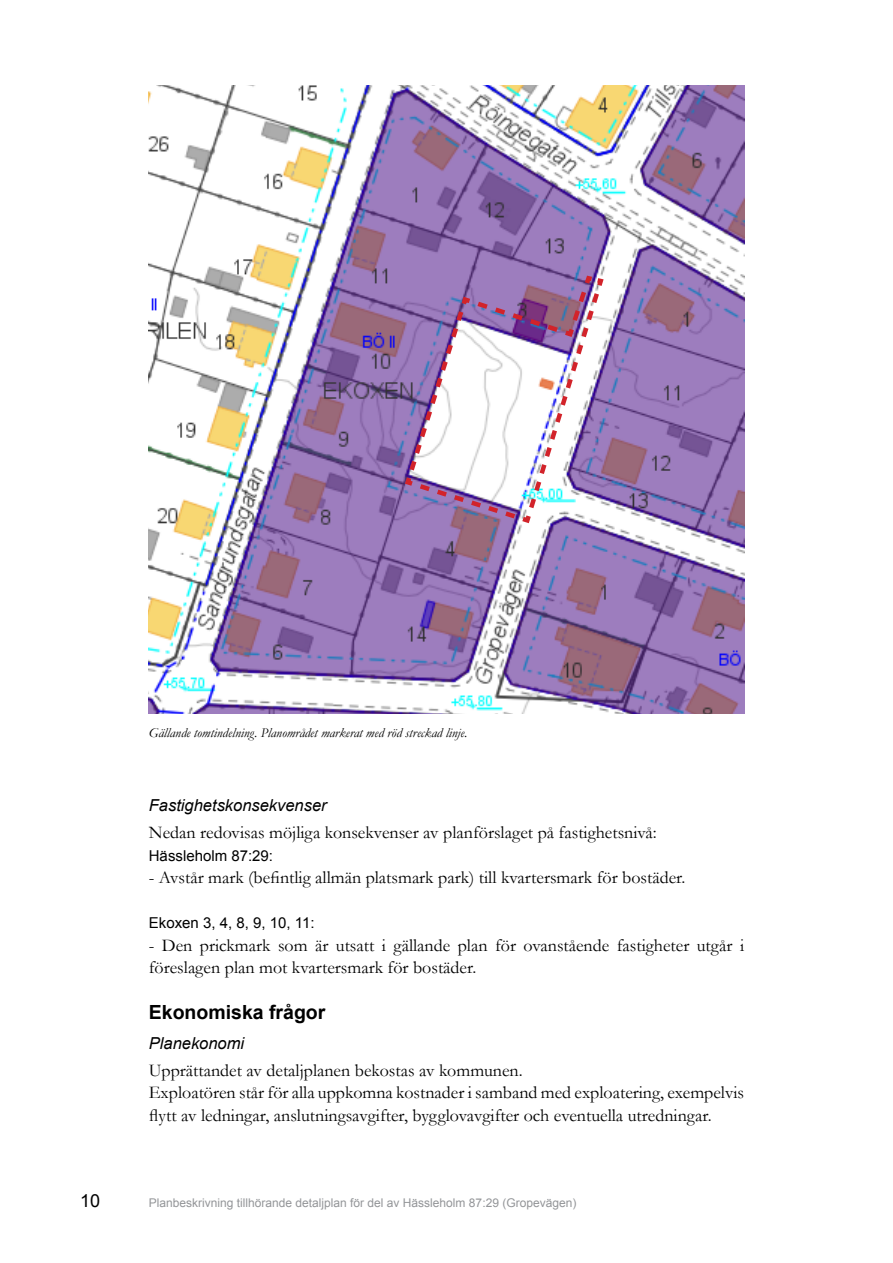
<style>
.page{position:relative;width:893px;height:1263px;background:#fff}
.page>*{position:absolute;margin:0;border:0;box-sizing:border-box;transform-origin:0 0}
.t1{font:700 19.5px "Arial";color:#000}
.t2{font:18px/22.5px "Garamond";color:#000}
.t3{font:18px "Arial";color:#000}
.t4{font:italic 16.5px "Arial";color:#000}
.t5{font:15px "Arial";color:#000}
.t6{font:italic 13.5px "Garamond";color:#000}
.t7{font:12px "Arial";color:#939598}
</style>
<div class="page">
<img style="left:149px;top:85px;width:595px;height:628px">
<svg style="left:402px;top:273px;width:204px;height:253px"></svg>
<p class="t6" style="left:149px;top:723px;width:320px">Gällande tomtindelning. Planområdet markerat med röd streckad linje.</p>
<p class="t4" style="left:149px;top:795px;width:179px">Fastighetskonsekvenser</p>
<p class="t2" style="left:149px;top:821px;width:509px">Nedan redovisas möjliga konsekvenser av planförslaget på fastighetsnivå:</p>
<p class="t5" style="left:149px;top:846px;width:126px">Hässleholm 87:29:</p>
<p class="t2" style="left:149px;top:866px;width:538px">- Avstår mark (befintlig allmän platsmark park) till kvartersmark för bostäder.</p>
<p class="t5" style="left:149px;top:913px;width:167px">Ekoxen 3, 4, 8, 9, 10, 11:</p>
<p class="t2" style="left:149px;top:933px;width:597px">- Den prickmark som är utsatt i gällande plan för ovanstående fastigheter utgår i föreslagen plan mot kvartersmark för bostäder.</p>
<p class="t1" style="left:149px;top:999px;width:178px">Ekonomiska frågor</p>
<p class="t4" style="left:149px;top:1032px;width:97px">Planekonomi</p>
<p class="t2" style="left:149px;top:1058px;width:597px">Upprättandet av detaljplanen bekostas av kommunen.<br>Exploatören står för alla uppkomna kostnader i samband med exploatering, exempelvis flytt av ledningar, anslutningsavgifter, bygglovavgifter och eventuella utredningar.</p>
<p class="t3" style="left:80px;top:1189px;width:22px">10</p>
<p class="t7" style="left:149px;top:1195px;width:429px">Planbeskrivning tillhörande detaljplan för del av Hässleholm 87:29 (Gropevägen)</p>
</div>
